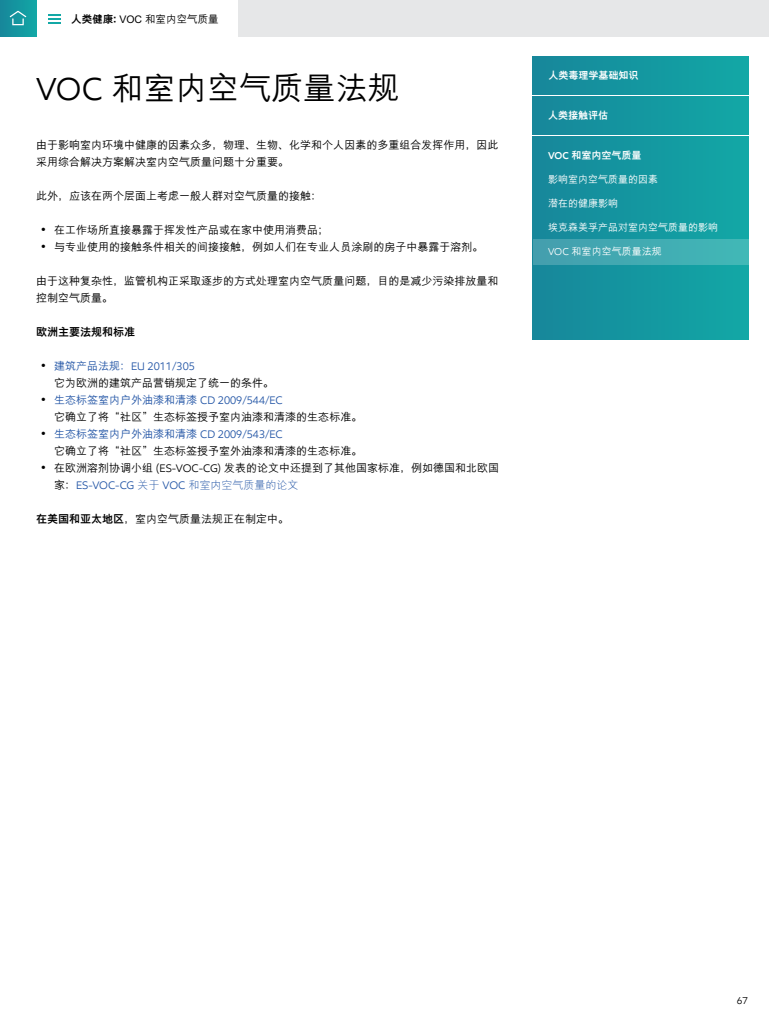
<style>
.page{position:relative;width:769px;height:1024px;background:#fff}
.page>*{position:absolute;margin:0;border:0;box-sizing:border-box;transform-origin:0 0}
.t1{font:500 32px "M Hei PRC";color:#000}
.t2{font:500 11px/17px "M Hei PRC";color:#000}
.t3{font:11px "E Mprint";color:#2154a5}
.t4{font:800 11px "M Hei PRC";color:#000}
.t5{font:500 10.5px "M Hei PRC";color:#000}
.t6{font:500 10px "M Hei PRC";color:#fff}
.t7{font:800 10px "M Hei PRC";color:#fff}
.t8{font:10px "E Mprint";color:#000}
.s1{font-weight:800}
.s2{font-family:"E Mprint";font-weight:400}
.s3{font-family:"ST Heiti SC";font-weight:300}
.s4{font-family:"ST Heiti SC";font-weight:300;color:#000}
.s5{font-family:"M Hei PRC";font-weight:500}
.s6{color:#2154a5}
.s7{font-family:"E Mprint";font-weight:400;color:#2154a5}
.s8{font-family:"M Hei PRC";font-weight:500;color:#000}
.s9{font-family:"M Hei PRC";font-weight:300}
.s10{font-family:"E Mprint";font-weight:600}
</style>
<div class="page">
<div style="left:532px;top:136px;width:216px;height:203px;background:linear-gradient(to right,#17879b,#13a8a6)"></div>
<div style="left:532px;top:56px;width:216px;height:38px;background:linear-gradient(to right,#17869a,#12a7a6)"></div>
<div style="left:155px;top:0;width:613px;height:36px;background:#e6e7e8"></div>
<div style="left:36px;top:0;width:201px;height:41px;background:#fff"></div>
<svg style="left:48px;top:14px;width:12px;height:10px"></svg>
<div style="left:532px;top:96px;width:216px;height:38px;background:linear-gradient(to right,#17869a,#12a7a6)"></div>
<div style="left:0;top:0;width:36px;height:36px;background:linear-gradient(to right,#17879a,#12a6a5)"></div>
<div style="left:12px;top:18px;width:12px;height:7px;border:1px solid #fff"></div>
<svg style="left:9px;top:10px;width:18px;height:8px"></svg>
<div style="left:532px;top:239px;width:216px;height:25px;background:linear-gradient(to right,#449dae,#40b8b7)"></div>
<p class="t5" style="left:71px;top:13px;width:149px"><span class="s1">人类健康:</span> VOC 和室内空气质量</p>
<h1 class="t1" style="left:36px;top:70px;width:365px"><span class="s2">VOC</span> 和室内空气质量法规</h1>
<p class="t2" style="left:36px;top:136px;width:463px">由于影响室内环境中健康的因素众多，物理、生物、化学和个人因素的多重组合发挥作用，因此采用综合解决方案解决室内空气质量问题十分重要。</p>
<p class="t2" style="left:36px;top:187px;width:287px">此外，应该在两个层面上考虑一般人群对空气质量的接触：</p>
<p class="t2" style="left:40px;top:221px;width:291px"><span class="s3">•</span> 在工作场所直接暴露于挥发性产品或在家中使用消费品；</p>
<p class="t2" style="left:40px;top:238px;width:445px"><span class="s3">•</span> 与专业使用的接触条件相关的间接接触，例如人们在专业人员涂刷的房子中暴露于溶剂。</p>
<p class="t2" style="left:36px;top:272px;width:463px">由于这种复杂性，监管机构正采取逐步的方式处理室内空气质量问题，目的是减少污染排放量和控制空气质量。</p>
<p class="t4" style="left:36px;top:325px;width:101px">欧洲主要法规和标准</p>
<p class="t3" style="left:40px;top:359px;width:156px"><span class="s4">•</span> <span class="s5">建筑产品法规：</span>EU 2011/305</p>
<p class="t2" style="left:54px;top:374px;width:222px">它为欧洲的建筑产品营销规定了统一的条件。</p>
<p class="t2" style="left:54px;top:391px;width:310px;text-indent:-14px"><span class="s3">•</span> <span class="s6">生态标签室内户外油漆和清漆</span> <span class="s7">CD 2009/544/EC<br></span>它确立了将“社区”生态标签授予室内油漆和清漆的生态标准。</p>
<p class="t2" style="left:54px;top:425px;width:310px;text-indent:-14px"><span class="s3">•</span> <span class="s6">生态标签室内户外油漆和清漆</span> <span class="s7">CD 2009/543/EC<br></span>它确立了将“社区”生态标签授予室外油漆和清漆的生态标准。</p>
<p class="t2" style="left:40px;top:459px;width:460px"><span class="s3">•</span> 在欧洲溶剂协调小组 <span class="s2">(ES-VOC-CG)</span> 发表的论文中还提到了其他国家标准，例如德国和北欧国</p>
<p class="t3" style="left:54px;top:478px;width:246px"><span class="s8">家：</span>ES-VOC-CG <span class="s9">关于</span> VOC <span class="s9">和室内空气质量的论文</span></p>
<p class="t2" style="left:36px;top:510px;width:255px"><span class="s1">在美国和亚太地区</span>，室内空气质量法规正在制定中。</p>
<p class="t7" style="left:548px;top:69px;width:94px">人类毒理学基础知识 »</p>
<p class="t7" style="left:548px;top:109px;width:64px">人类接触评估 »</p>
<p class="t7" style="left:548px;top:149px;width:98px"><span class="s10">VOC</span> 和室内空气质量 »</p>
<p class="t6" style="left:548px;top:173px;width:111px">影响室内空气质量的因素</p>
<p class="t6" style="left:548px;top:197px;width:71px">潜在的健康影响</p>
<p class="t6" style="left:548px;top:221px;width:171px">埃克森美孚产品对室内空气质量的影响</p>
<p class="t6" style="left:548px;top:245px;width:115px"><span class="s2">VOC</span> 和室内空气质量法规</p>
<p class="t8" style="left:736px;top:994px;width:13px">67</p>
</div>
